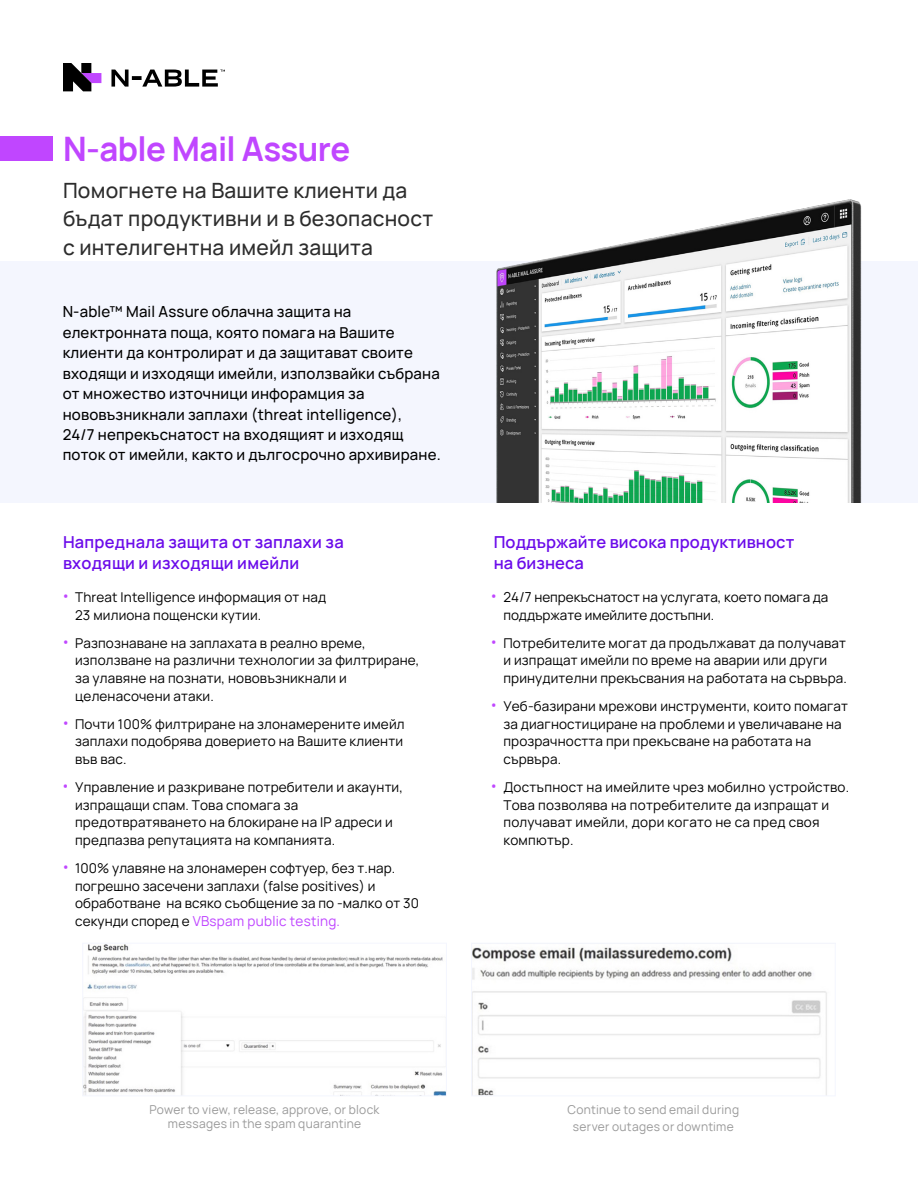
<style>
.page{position:relative;width:918px;height:1188px;background:#fff}
.page>*{position:absolute;margin:0;border:0;box-sizing:border-box;transform-origin:0 0}
.Subtitle{font:700 33px "Manrope";letter-spacing:-.02em;color:#c046ff}
.Subtitle-2{font:500 21px/28.5px "Manrope";letter-spacing:.01em;color:#2c2c2c}
.Pillar_Title{font:600 16.5px/21.5px "Manrope";letter-spacing:.015em;color:#6b0bea}
.Introduction{font:500 15px/20.4px "Manrope";letter-spacing:.01em;color:#000}
.t1{font:13.5px/17.5px "Manrope";letter-spacing:.01em;color:#000}
.t2{font:12px/13.5px "Manrope";letter-spacing:.025em;color:#999;text-align:center}
.s1{font-family:"Roboto";font-size:16.2px;color:#c046ff}
.s2{color:#bf45ff}
</style>
<div class="page">
<div style="left:0;top:261px;width:918px;height:241px;background:#f4f6fe"></div>
<div style="left:0;top:137px;width:52px;height:24px;background:#c046ff"></div>
<img style="left:496px;top:200px;width:366px;height:302px">
<svg style="left:63px;top:63px;width:162px;height:28px"></svg>
<img style="left:84px;top:945px;width:361px;height:149px">
<div style="left:82px;top:943px;width:365px;height:153px;border:1px solid #f4f6fe"></div>
<img style="left:473px;top:947px;width:354px;height:147px">
<div style="left:471px;top:943px;width:365px;height:153px;border:1px solid #f4f6fe"></div>
<p class="Subtitle" style="left:63px;top:121px;width:289px">N-able Mail Assure</p>
<p class="Subtitle-2" style="left:63px;top:175px;width:372px">Помогнете на Вашите клиенти да бъдат продуктивни и в безопасност с интелигентна имейл защита</p>
<p class="Introduction" style="left:63px;top:301px;width:380px">N-able™ Mail Assure облачна защита на електронната поща, която помага на Вашите клиенти да контролират и да защитават своите входящи и изходящи имейли, използвайки събрана от множество източници инфорамция за нововъзникнали заплахи (threat intelligence),<br>24/7 непрекъснатост на входящият и изходящ поток от имейли, както и дългосрочно архивиране.</p>
<p class="Pillar_Title" style="left:63px;top:530px;width:282px">Напреднала защита от заплахи за входящи и изходящи имейли</p>
<p class="t1" style="left:75px;top:588px;width:253px;text-indent:-12px"><span class="s1">•</span> Threat Intelligence информация от над<br>23 милиона пощенски кутии.</p>
<p class="t1" style="left:75px;top:634px;width:346px;text-indent:-12px"><span class="s1">•</span> Разпознаване на заплахата в реално време, използване на различни технологии за филтриране, за улавяне на познати, нововъзникнали и целенасочени атаки.</p>
<p class="t1" style="left:75px;top:715px;width:331px;text-align:justify;text-indent:-12px"><span class="s1">•</span> Почти 100% филтриране на злонамерените имейл заплахи подобрява доверието на Вашите клиенти във вас.</p>
<p class="t1" style="left:75px;top:778px;width:329px;text-indent:-12px"><span class="s1">•</span> Управление и разкриване потребители и акаунти, изпращащи спам. Това спомага за предотвратяването на блокиране на IP адреси и предпазва репутацията на компанията.</p>
<p class="t1" style="left:75px;top:859px;width:345px;text-indent:-12px"><span class="s1">•</span> 100% улавяне на злонамерен софтуер, без т.нар. погрешно засечени заплахи (false positives) и обработване на всяко съобщение за по -малко от 30 секунди според e <span class="s2">VBspam public testing.</span></p>
<p class="Pillar_Title" style="left:494px;top:530px;width:302px">Поддържайте висока продуктивност на бизнеса</p>
<p class="t1" style="left:503px;top:588px;width:326px;text-indent:-12px"><span class="s1">•</span> 24/7 непрекъснатост на услугата, което помага да поддържате имейлите достъпни.</p>
<p class="t1" style="left:503px;top:634px;width:345px;text-indent:-12px"><span class="s1">•</span> Потребителите могат да продължават да получават и изпращат имейли по време на аварии или други принудителни прекъсвания на работата на сървъра.</p>
<p class="t1" style="left:503px;top:697px;width:346px;text-indent:-12px"><span class="s1">•</span> Уеб-базирани мрежови инструменти, които помагат за диагностициране на проблеми и увеличаване на прозрачността при прекъсване на работата на сървъра.</p>
<p class="t1" style="left:503px;top:778px;width:347px;text-indent:-12px"><span class="s1">•</span> Достъпност на имейлите чрез мобилно устройство.<br>Това позволява на потребителите да изпращат и получават имейли, дори когато не са пред своя компютър.</p>
<p class="t2" style="left:150px;top:1103px;width:232px">Power to view, release, approve, or block messages in the spam quarantine</p>
<p class="t2" style="left:568px;top:1101px;width:173px;line-height:16.5px">Continue to send email during server outages or downtime</p>
</div>
